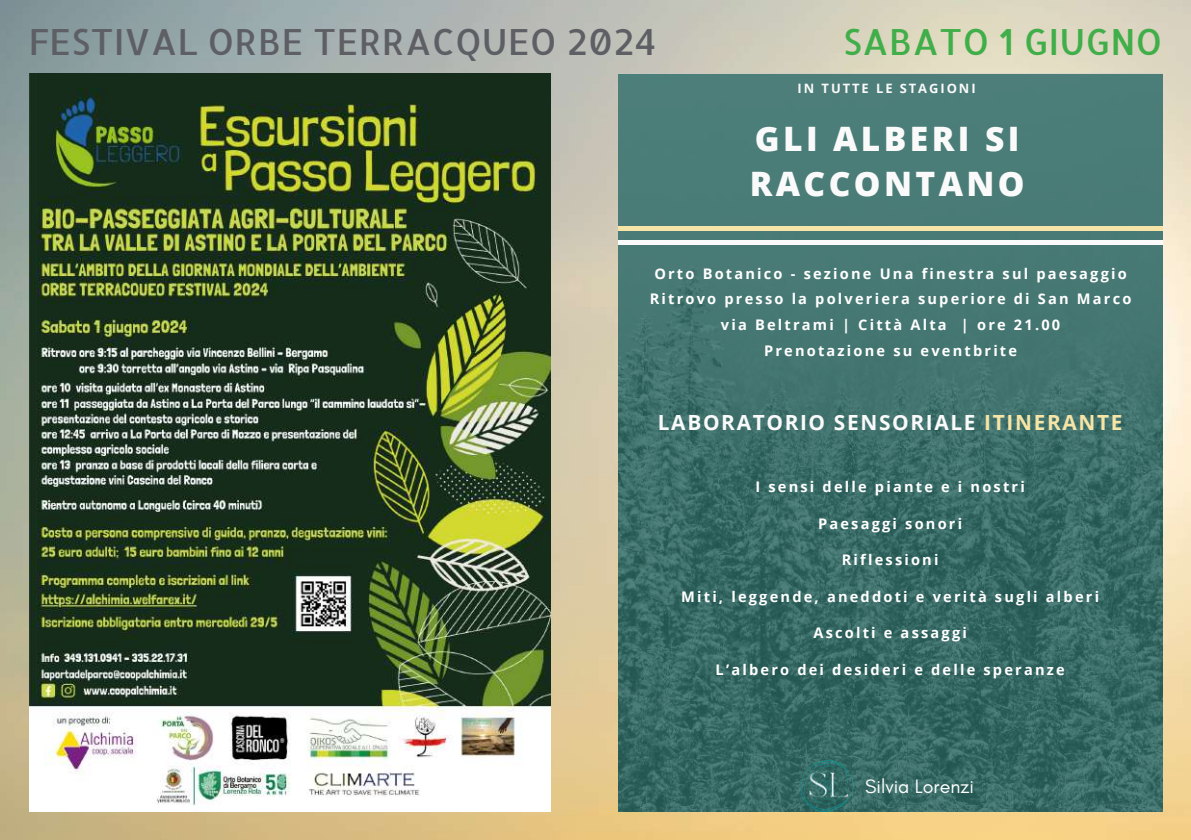
<style>
.page{position:relative;width:1191px;height:840px;background:#fff}
.page>*{position:absolute;margin:0;border:0;box-sizing:border-box;transform-origin:0 0}
.t1{font:500 36px "Allerta";color:#5e5f65}
.t2{font:500 36px "Allerta";color:#40ae49}
.t3{font:800 33.6px/45.4px "Open Sans";letter-spacing:.1em;color:#fafafa}
.t4{font:700 20.8px "Open Sans";letter-spacing:.08em;color:#fafafa}
.t5{font:19.6px "Glacial Indifference";color:#fff}
.t6{font:700 14.6px/25.6px "Open Sans";letter-spacing:.15em;color:#fff;text-align:center}
.t7{font:700 13px "Open Sans";letter-spacing:.15em;color:#fafafa}
.s1{color:#f6e5a6}
</style>
<div class="page">
<img style="left:1px;top:0;width:1190px;height:839px">
<img style="left:0;top:0;width:1px;height:839px">
<img style="left:30px;top:74px;width:520px;height:737px">
<img style="left:618px;top:74px;width:544px;height:737px">
<hr style="left:618px;top:226px;width:544px;height:4px;background:#f6e5a6">
<div style="left:618px;top:240px;width:544px;height:5px;background:#fafafa"></div>
<img style="left:797px;top:758px;width:58px;height:53px">
<h1 class="t1" style="left:28px;top:18px;width:630px">FESTIVAL ORBE TERRACQUEO 2024</h1>
<h1 class="t2" style="left:843px;top:18px;width:321px">SABATO 1 GIUGNO</h1>
<p class="t7" style="left:797px;top:79px;width:179px">IN TUTTE LE STAGIONI</p>
<h2 class="t3" style="left:749px;top:114px;width:276px">GLI ALBERI SI<br>RACCONTANO</h2>
<p class="t6" style="left:649px;top:260px;width:483px">Orto Botanico - sezione Una finestra sul paesaggio Ritrovo presso la polveriera superiore di San Marco via Beltrami | Città Alta | ore 21.00<br>Prenotazione su eventbrite</p>
<h3 class="t4" style="left:658px;top:408px;width:466px">LABORATORIO SENSORIALE <span class="s1">ITINERANTE</span></h3>
<p class="t6" style="left:755px;top:473px;width:271px">I sensi delle piante e i nostri</p>
<p class="t6" style="left:818px;top:510px;width:146px">Paesaggi sonori</p>
<p class="t6" style="left:841px;top:546px;width:98px">Riflessioni</p>
<p class="t6" style="left:681px;top:583px;width:419px">Miti, leggende, aneddoti e verità sugli alberi</p>
<p class="t6" style="left:813px;top:619px;width:155px">Ascolti e assaggi</p>
<p class="t6" style="left:715px;top:656px;width:350px">L’albero dei desideri e delle speranze</p>
<h3 class="t5" style="left:865px;top:775px;width:110px">Silvia Lorenzi</h3>
</div>
